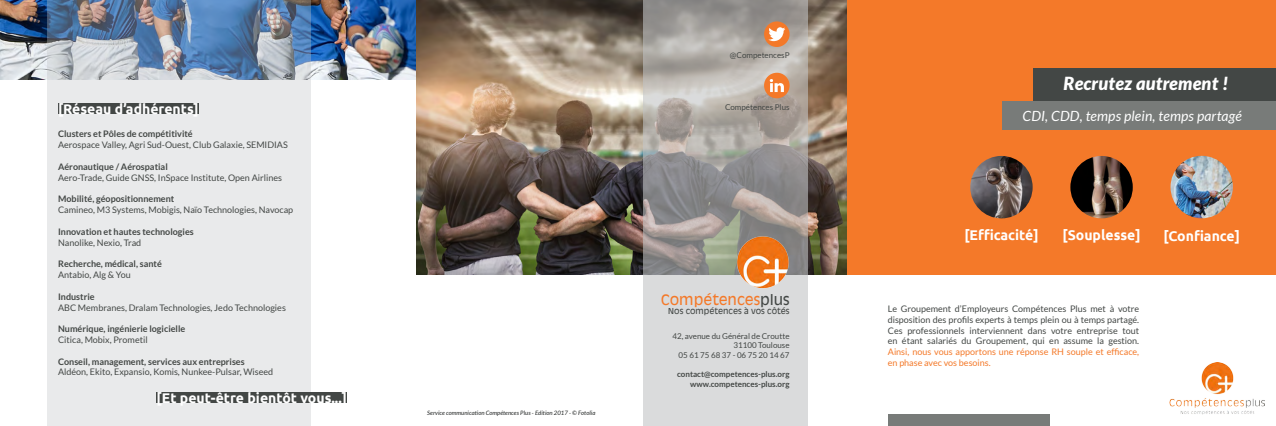
<style>
.page{position:relative;width:1276px;height:426px;background:#fff}
.page>*{position:absolute;margin:0;border:0;box-sizing:border-box;transform-origin:0 0}
.t1{font:italic 900 18px "Lato";letter-spacing:.01em;color:#fff}
.t2{font:700 14px "Ubuntu";color:#fff}
.t3{font:italic 14px "Lato";letter-spacing:.01em;color:#fff}
.t4{font:14px "Antique Olive";color:#f47929}
.t5{font:9px/10.8px "Lato";color:#434745;text-align:justify}
.t6{font:700 9px "Lato";color:#434745}
.t7{font:9px/10.8px "Lato";color:#f47929}
.t8{font:8px/9.6px "Lato";color:#434745;text-align:right}
.t9{font:700 8px/9.6px "Lato";color:#434745;text-align:right}
.t10{font:8px "Antique Olive";color:#434745}
.t11{font:italic 6px "Lato";letter-spacing:.005em;color:#202322}
.s1{color:#434745}
</style>
<div class="page">
<img style="left:0;top:0;width:417px;height:79px">
<div style="left:828px;top:0;width:448px;height:274px;background:#f47929"></div>
<img style="left:417px;top:0;width:429px;height:274px">
<img style="left:1169px;top:362px;width:95px;height:52px">
<img style="left:970px;top:156px;width:62px;height:62px;border-radius:31px">
<img style="left:1070px;top:156px;width:62px;height:62px;border-radius:31px">
<img style="left:1170px;top:156px;width:63px;height:62px;border-radius:31px">
<div style="left:1033px;top:68px;width:243px;height:33px;background:#434745"></div>
<div style="left:1003px;top:101px;width:273px;height:29px;background:#787b79"></div>
<svg style="left:643px;top:0;width:165px;height:425px;background:#b7b4b2"></svg>
<img style="left:736px;top:235px;width:53px;height:53px">
<div style="left:888px;top:414px;width:161px;height:11px;background:#787b79"></div>
<svg style="left:47px;top:0;width:264px;height:425px;background:#d3d8de"></svg>
<div style="left:58px;top:103px;width:140px;height:10px;background:#434745"></div>
<div style="left:157px;top:392px;width:190px;height:10px;background:#434745"></div>
<div style="left:764px;top:21px;width:25px;height:26px;background:#f47929;border-radius:50%"></div>
<svg style="left:768px;top:27px;width:17px;height:14px"></svg>
<div style="left:764px;top:73px;width:25px;height:25px;background:#f47929;border-radius:50%"></div>
<svg style="left:770px;top:79px;width:14px;height:13px"></svg>
<h2 class="t2" style="left:58px;top:100px;width:142px">[Réseau d’adhérents]</h2>
<p class="t6" style="left:58px;top:129px;width:136px">Clusters et Pôles de compétitivité</p>
<p class="t5" style="left:58px;top:139px;width:231px">Aerospace Valley, Agri Sud-Ouest, Club Galaxie, SEMIDIAS</p>
<p class="t6" style="left:58px;top:161px;width:111px">Aéronautique / Aérospatial</p>
<p class="t5" style="left:58px;top:172px;width:225px">Aero-Trade, Guide GNSS, InSpace Institute, Open Airlines</p>
<p class="t6" style="left:58px;top:194px;width:118px">Mobilité, géopositionnement</p>
<p class="t5" style="left:58px;top:204px;width:237px">Camineo, M3 Systems, Mobigis, Naïo Technologies, Navocap</p>
<p class="t6" style="left:58px;top:226px;width:137px">Innovation et hautes technologies</p>
<p class="t5" style="left:58px;top:236px;width:85px">Nanolike, Nexio, Trad</p>
<p class="t6" style="left:58px;top:258px;width:105px">Recherche, médical, santé</p>
<p class="t5" style="left:58px;top:269px;width:74px">Antabio, Alg &amp; You</p>
<p class="t6" style="left:58px;top:291px;width:38px">Industrie</p>
<p class="t5" style="left:58px;top:301px;width:229px">ABC Membranes, Dralam Technologies, Jedo Technologies</p>
<p class="t6" style="left:58px;top:323px;width:129px">Numérique, ingénierie logicielle</p>
<p class="t5" style="left:58px;top:334px;width:91px">Citica, Mobix, Prometil</p>
<p class="t6" style="left:58px;top:356px;width:188px">Conseil, management, services aux entreprises</p>
<p class="t5" style="left:58px;top:366px;width:217px">Aldéon, Ekito, Expansio, Komis, Nunkee-Pulsar, Wiseed</p>
<h2 class="t2" style="left:157px;top:389px;width:192px">[Et peut-être bientôt vous...]</h2>
<p class="t8" style="left:730px;top:50px;width:61px">@CompetencesP</p>
<p class="t8" style="left:725px;top:102px;width:66px">Compétences Plus</p>
<p class="t11" style="left:427px;top:408px;width:170px">Service communication Compétences Plus - Edition 2017 - © Fotolia</p>
<h2 class="t4" style="left:661px;top:290px;width:130px">Compétences<span class="s1">plus</span></h2>
<p class="t10" style="left:668px;top:305px;width:123px">Nos compétences à vos côtés</p>
<p class="t8" style="left:672px;top:330px;width:119px">42, avenue du Général de Croutte<br>31100 Toulouse<br>05 61 75 68 37 - 06 75 20 14 67</p>
<p class="t9" style="left:677px;top:368px;width:114px">contact@competences-plus.org www.competences-plus.org</p>
<h1 class="t1" style="left:1063px;top:73px;width:166px">Recrutez autrement !</h1>
<h2 class="t3" style="left:1022px;top:108px;width:221px">CDI, CDD, temps plein, temps partagé</h2>
<h2 class="t2" style="left:964px;top:227px;width:76px">[Efficacité]</h2>
<h2 class="t2" style="left:1062px;top:227px;width:80px">[Souplesse]</h2>
<h2 class="t2" style="left:1163px;top:227px;width:78px">[Confiance]</h2>
<p class="t5" style="left:888px;top:303px;width:253px">Le Groupement d’Employeurs Compétences Plus met à votre disposition des profils experts à temps plein ou à temps partagé.<br>Ces professionnels interviennent dans votre entreprise tout en étant salariés du Groupement, qui en assume la gestion.</p>
<p class="t7" style="left:888px;top:346px;width:253px">Ainsi, nous vous apportons une réponse RH souple et efficace, en phase avec vos besoins.</p>
</div>
